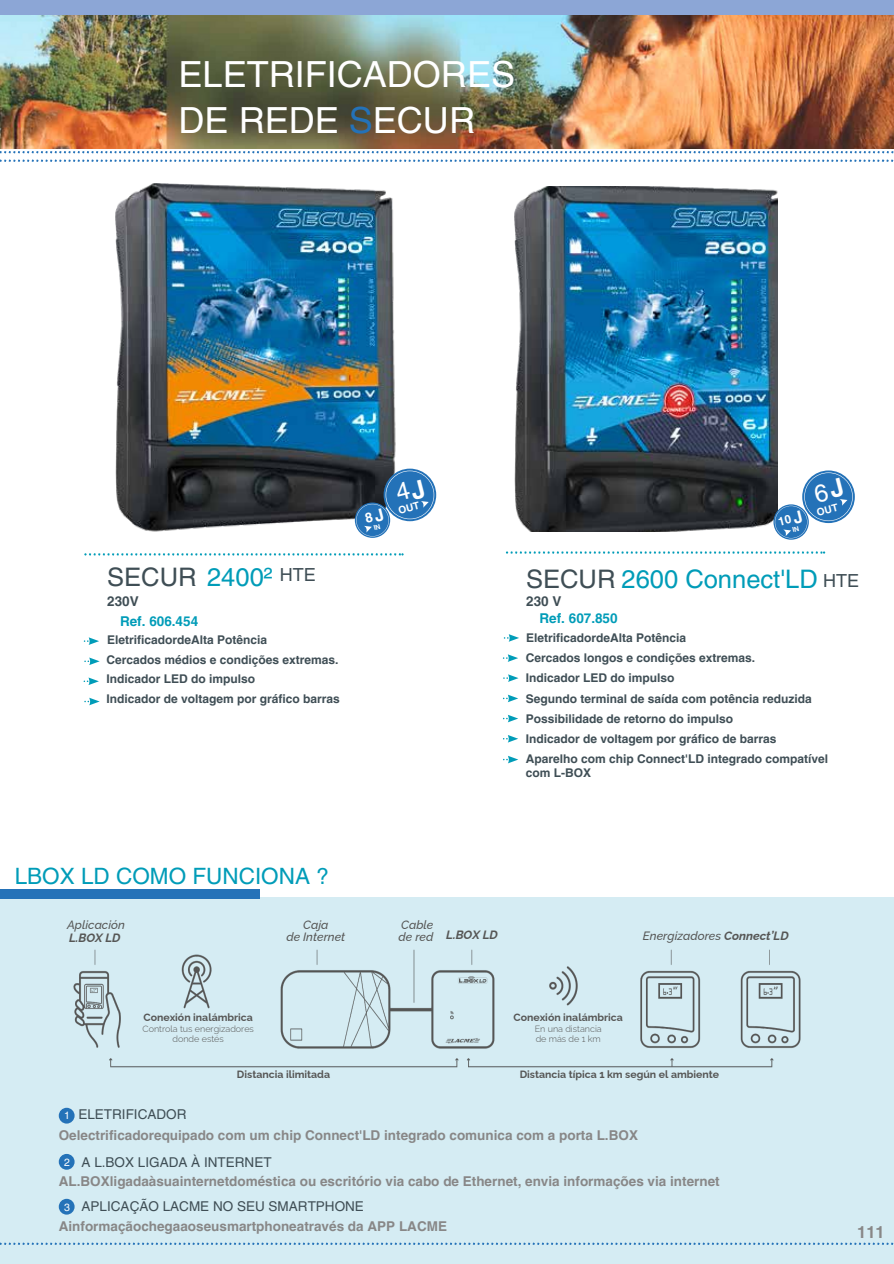
<style>
.page{position:relative;width:894px;height:1264px;background:#fff}
.page>*{position:absolute;margin:0;border:0;box-sizing:border-box;transform-origin:0 0}
.t1{font:36px/46.2px "Helvetica LT Pro";color:#fff}
.t2{font:25.5px "Helvetica LT Pro";color:#009cb8}
.t3{font:25.5px "Helvetica LT Pro";color:#3f4e55}
.t4{font:22.5px "Helvetica LT Pro";color:#009cb8}
.t5{font:700 16.5px "Helvetica LT Pro";color:#888787}
.t6{font:700 13.5px "Helvetica LT Pro";color:#888787}
.t7{font:13.5px "Helvetica LT Pro";color:#3f4e55}
.t8{font:700 13.5px "Helvetica LT Pro";color:#009cb8}
.t9{font:700 13.5px "Helvetica LT Pro";color:#3f4e55}
.t10{font:700 12px/20.2px "Helvetica LT Pro";color:#3f4e55}
.t11{font:italic 500 12px/12.5px "Raleway";color:#565655;text-align:center}
.t12{font:italic 700 12px "Raleway";color:#565655}
.t13{font:700 10.5px "Raleway";color:#565655}
.t14{font:10.5px "Helvetica LT Pro";color:#fff}
.t15{font:300 9px/10.2px "Raleway";color:#565655;text-align:center}
.s1{color:#2472b8}
.s2{color:#009cb8}
.s3{color:#3f4e55}
.s4{font-size:18px;color:#3f4e55}
.s5{font-weight:700}
</style>
<div class="page">
<hr style="left:0;top:151px;width:259px;height:2px;background:#2472b8">
<hr style="left:0;top:159px;width:259px;height:3px;background:#2472b8">
<img style="left:0;top:0;width:893px;height:149px">
<svg style="left:89px;top:637px;width:10px;height:8px"></svg>
<svg style="left:89px;top:657px;width:11px;height:8px"></svg>
<svg style="left:88px;top:677px;width:11px;height:8px"></svg>
<svg style="left:89px;top:697px;width:11px;height:8px"></svg>
<div style="left:1px;top:0;width:892px;height:15px;background:#8ca6d6"></div>
<div style="left:0;top:897px;width:893px;height:366px;background:#d5ecf3"></div>
<div style="left:0;top:889px;width:259px;height:9px;background:#2472b8"></div>
<hr style="left:0;top:1242px;width:259px;height:2px;background:#2472b8">
<div style="left:59px;top:1107px;width:16px;height:16px;background:#2472b8"></div>
<svg style="left:59px;top:1153px;width:16px;height:16px"></svg>
<svg style="left:59px;top:1198px;width:16px;height:16px"></svg>
<img style="left:116px;top:183px;width:280px;height:349px">
<hr style="left:505px;top:551px;width:320px;height:2px;background:#009cb8">
<img style="left:514px;top:186px;width:263px;height:346px">
<hr style="left:84px;top:553px;width:319px;height:2px;background:#009cb8">
<svg style="left:383px;top:468px;width:53px;height:53px"></svg>
<svg style="left:355px;top:502px;width:35px;height:36px"></svg>
<svg style="left:385px;top:470px;width:49px;height:49px"></svg>
<svg style="left:356px;top:504px;width:33px;height:32px"></svg>
<svg style="left:425px;top:501px;width:3px;height:6px"></svg>
<svg style="left:364px;top:530px;width:8px;height:2px"></svg>
<svg style="left:508px;top:634px;width:11px;height:7px"></svg>
<svg style="left:507px;top:654px;width:11px;height:8px"></svg>
<svg style="left:508px;top:674px;width:10px;height:8px"></svg>
<svg style="left:507px;top:694px;width:11px;height:8px"></svg>
<svg style="left:507px;top:715px;width:11px;height:7px"></svg>
<svg style="left:507px;top:735px;width:11px;height:7px"></svg>
<svg style="left:507px;top:755px;width:11px;height:8px"></svg>
<img style="left:73px;top:949px;width:728px;height:119px">
<svg style="left:802px;top:470px;width:52px;height:53px"></svg>
<svg style="left:773px;top:504px;width:35px;height:35px"></svg>
<svg style="left:804px;top:472px;width:48px;height:49px"></svg>
<svg style="left:774px;top:505px;width:33px;height:33px"></svg>
<svg style="left:843px;top:499px;width:4px;height:6px"></svg>
<svg style="left:782px;top:532px;width:8px;height:4px"></svg>
<svg style="left:813px;top:477px;width:30px;height:38px"></svg>
<svg style="left:394px;top:479px;width:31px;height:35px"></svg>
<svg style="left:364px;top:508px;width:20px;height:22px"></svg>
<svg style="left:777px;top:510px;width:25px;height:22px"></svg>
<h1 class="t1" style="left:178px;top:54px;width:338px">ELETRIFICADORES<br>DE REDE <span class="s1">S</span>ECUR</h1>
<h2 class="t3" style="left:107px;top:567px;width:210px">SECUR <span class="s2">2400²</span> <sup>HTE</sup></h2>
<h2 class="t2" style="left:526px;top:570px;width:334px"><span class="s3">SECUR</span> 2600 Connect'LD <span class="s4">HTE</span></h2>
<p class="t9" style="left:107px;top:596px;width:33px">230V</p>
<p class="t8" style="left:120px;top:616px;width:80px">Ref. 606.454</p>
<p class="t9" style="left:526px;top:596px;width:37px">230 V</p>
<p class="t8" style="left:539px;top:613px;width:80px">Ref. 607.850</p>
<p class="t10" style="left:106px;top:631px;width:235px;line-height:19.5px">EletrificadordeAlta Potência<br>Cercados médios e condições extremas.<br>Indicador LED do impulso<br>Indicador de voltagem por gráfico barras</p>
<p class="t10" style="left:525px;top:628px;width:304px">EletrificadordeAlta Potência<br>Cercados longos e condições extremas.<br>Indicador LED do impulso<br>Segundo terminal de saída com potência reduzida Possibilidade de retorno do impulso<br>Indicador de voltagem por gráfico de barras Aparelho com chip Connect'LD integrado compatível</p>
<p class="t10" style="left:525px;top:763px;width:67px">com L-BOX</p>
<h3 class="t4" style="left:15px;top:868px;width:315px">LBOX LD COMO FUNCIONA ?</h3>
<p class="t11" style="left:67px;top:918px;width:59px">Aplicación</p>
<p class="t12" style="left:69px;top:931px;width:53px">L.BOX LD</p>
<p class="t11" style="left:286px;top:918px;width:60px">Caja<br>de Internet</p>
<p class="t11" style="left:398px;top:919px;width:101px;line-height:9.9px;text-align:left">Cable<br>de red <span class="s5">L.BOX LD</span></p>
<p class="t11" style="left:642px;top:929px;width:147px">Energizadores <span class="s5">Connect’LD</span></p>
<p class="t13" style="left:143px;top:1011px;width:111px">Conexión inalámbrica</p>
<p class="t15" style="left:142px;top:1023px;width:113px">Controla tus energizadores donde estés</p>
<p class="t13" style="left:237px;top:1068px;width:95px">Distancia ilimitada</p>
<p class="t13" style="left:513px;top:1011px;width:111px">Conexión inalámbrica</p>
<p class="t15" style="left:534px;top:1023px;width:68px;text-align:left">En una distancia de más de 1 km</p>
<p class="t13" style="left:519px;top:1068px;width:201px">Distancia típica 1 km según el ambiente</p>
<p class="t7" style="left:78px;top:1109px;width:110px">ELETRIFICADOR</p>
<p class="t7" style="left:82px;top:1156px;width:191px">A L.BOX LIGADA À INTERNET</p>
<p class="t7" style="left:82px;top:1200px;width:284px">APLICAÇÃO LACME NO SEU SMARTPHONE</p>
<p class="t14" style="left:64px;top:1111px;width:7px">1</p>
<p class="t14" style="left:64px;top:1158px;width:7px">2</p>
<p class="t14" style="left:64px;top:1203px;width:7px">3</p>
<p class="t6" style="left:59px;top:1130px;width:580px">Oelectrificadorequipado com um chip Connect'LD integrado comunica com a porta L.BOX</p>
<p class="t6" style="left:59px;top:1176px;width:662px">AL.BOXligadaàsuainternetdoméstica ou escritório via cabo de Ethernet, envia informações via internet</p>
<p class="t6" style="left:59px;top:1221px;width:389px">Ainformaçãochegaaoseusmartphoneatravés da APP LACME</p>
<h3 class="t5" style="left:857px;top:1225px;width:29px">111</h3>
</div>
